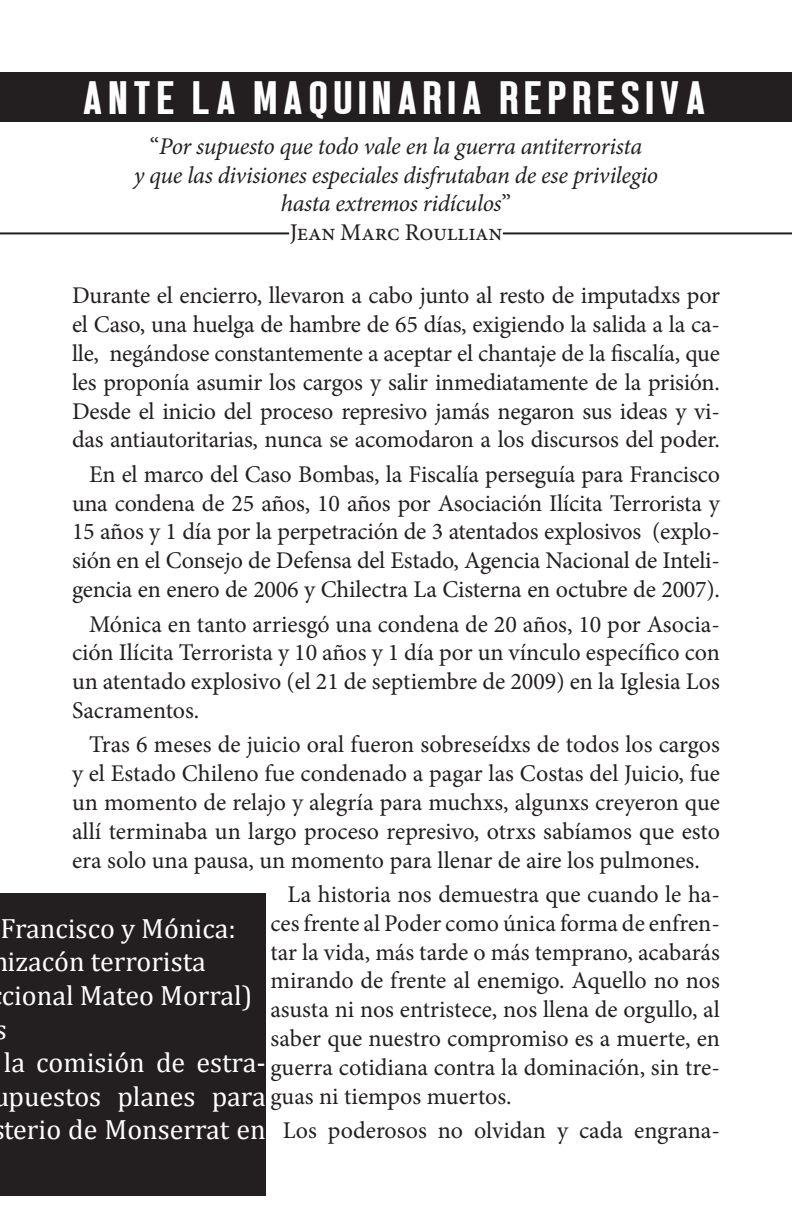
<style>
.page{position:relative;width:792px;height:1224px;background:#fff}
.page>*{position:absolute;margin:0;border:0;box-sizing:border-box;transform-origin:0 0}
.Predeterminado{font:48px "Confidel";letter-spacing:.1em;color:#fff}
.t1{font:28px "Cambria";color:#fff}
.Predeterminado-2{font:24px/28.8px "Minion Pro";letter-spacing:-.005em;color:#231f20;text-align:justify}
.Predeterminado-3{font:italic 24px "Minion Pro";letter-spacing:-.015em;color:#231f20}
.s1{font-style:normal}
</style>
<div class="page">
<div style="left:0;top:72px;width:792px;height:50px;background:#231f20"></div>
<div style="left:0;top:893px;width:266px;height:303px;background:#231f20"></div>
<hr style="left:0;top:232px;width:289px;height:2px;background:#231f20">
<hr style="left:503px;top:232px;width:289px;height:2px;background:#231f20">
<p class="Predeterminado" style="left:84px;top:71px;width:625px">ANTE LA MAQUINARIA REPRESIVA</p>
<p class="Predeterminado-3" style="left:150px;top:130px;width:494px"><span class="s1">“</span>Por supuesto que todo vale en la guerra antiterrorista</p>
<p class="Predeterminado-3" style="left:134px;top:158px;width:526px">y que las divisiones especiales disfrutaban de ese privilegio</p>
<p class="Predeterminado-3" style="left:281px;top:187px;width:232px">hasta extremos ridículos<span class="s1">”</span></p>
<p class="Predeterminado-2" style="left:290px;top:218px;width:214px">Jean Marc Roullian</p>
<p class="Predeterminado-2" style="left:72px;top:281px;width:650px">Durante el encierro, llevaron a cabo junto al resto de imputadxs por el Caso, una huelga de hambre de 65 días, exigiendo la salida a la ca&shy;lle, negándose constantemente a aceptar el chantaje de la fiscalía, que les proponía asumir los cargos y salir inmediatamente de la prisión.<br>Desde el inicio del proceso represivo jamás negaron sus ideas y vi&shy;das antiautoritarias, nunca se acomodaron a los discursos del poder.</p>
<p class="Predeterminado-2" style="left:72px;top:460px;width:650px;text-indent:17px">En el marco del Caso Bombas, la Fiscalía perseguía para Francisco una condena de 25 años, 10 años por Asociación Ilícita Terrorista y 15 años y 1 día por la perpetración de 3 atentados explosivos (explo&shy;sión en el Consejo de Defensa del Estado, Agencia Nacional de Inteli&shy;gencia en enero de 2006 y Chilectra La Cisterna en octubre de 2007).</p>
<p class="Predeterminado-2" style="left:72px;top:610px;width:650px;text-indent:17px">Mónica en tanto arriesgó una condena de 20 años, 10 por Asocia&shy;ción Ilícita Terrorista y 10 años y 1 día por un vínculo específico con un atentado explosivo (el 21 de septiembre de 2009) en la Iglesia Los Sacramentos.</p>
<p class="Predeterminado-2" style="left:72px;top:730px;width:650px;text-indent:17px">Tras 6 meses de juicio oral fueron sobreseídxs de todos los cargos y el Estado Chileno fue condenado a pagar las Costas del Juicio, fue un momento de relajo y alegría para muchxs, algunxs creyeron que allí terminaba un largo proceso represivo, otrxs sabíamos que esto era solo una pausa, un momento para llenar de aire los pulmones.</p>
<p class="Predeterminado-2" style="left:270px;top:880px;width:451px;text-indent:17px">La historia nos demuestra que cuando le ha&shy;ces frente al Poder como única forma de enfren&shy;tar la vida, más tarde o más temprano, acabarás mirando de frente al enemigo. Aquello no nos asusta ni nos entristece, nos llena de orgullo, al saber que nuestro compromiso es a muerte, en guerra cotidiana contra la dominación, sin tre&shy;guas ni tiempos muertos.</p>
<p class="Predeterminado-2" style="left:283px;top:1116px;width:439px">Los poderosos no olvidan y cada engrana-</p>
<p class="t1" style="left:1px;top:912px;width:237px">Francisco y Mónica:</p>
<p class="t1" style="left:8px;top:945px;width:200px">izacón terrorista</p>
<p class="t1" style="left:2px;top:979px;width:252px">cional Mateo Morral)</p>
<p class="t1" style="left:-5px;top:1012px;width:14px">s</p>
<p class="t1" style="left:4px;top:1046px;width:263px">la comisión de estra-</p>
<p class="t1" style="left:-7px;top:1080px;width:274px">upuestos planes para</p>
<p class="t1" style="left:4px;top:1113px;width:263px">terio de Monserrat en</p>
</div>
